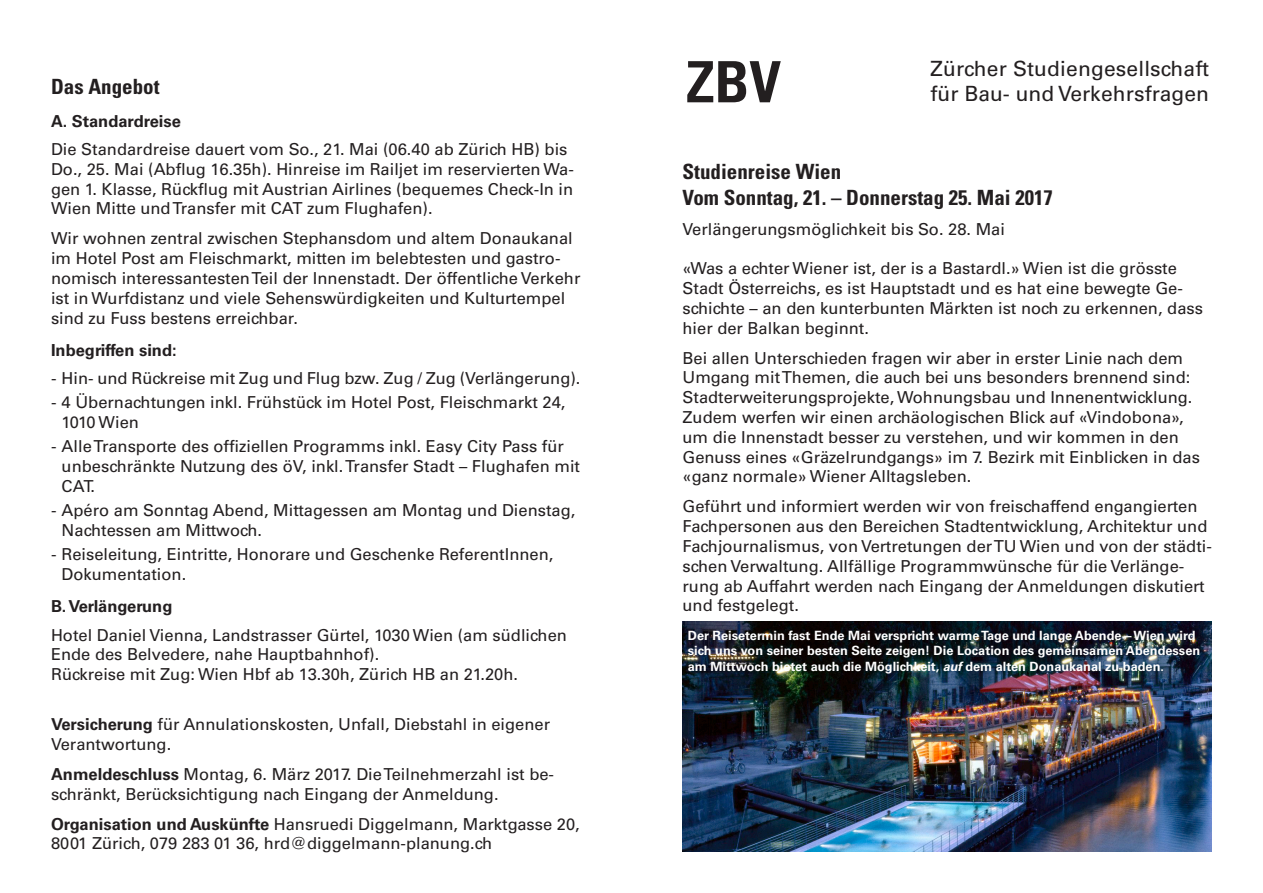
<style>
.page{position:relative;width:1263px;height:893px;background:#fff}
.page>*{position:absolute;margin:0;border:0;box-sizing:border-box;transform-origin:0 0}
.t1{font:700 condensed 57px "Univers";color:#231f20}
.t2{font:700 condensed 21px/25.2px "Univers";color:#231f20}
.t3{font:21px "Univers";letter-spacing:.005em;color:#231f20}
.t4{font:16.5px/19.8px "Univers";color:#231f20}
.t5{font:700 16.5px "Univers";color:#231f20}
.t6{font:700 12.75px/15.3px "Univers";color:#fff}
.s1{font-weight:700}
.s2{font-style:italic}
</style>
<div class="page">
<img style="left:682px;top:622px;width:530px;height:229px">
<p class="t2" style="left:51px;top:74px;width:110px">Das Angebot</p>
<p class="t5" style="left:51px;top:111px;width:131px">A. Standardreise</p>
<p class="t4" style="left:51px;top:139px;width:524px">Die Standardreise dauert vom So., 21. Mai (06.40 ab Zürich HB) bis Do., 25. Mai (Abflug 16.35h). Hinreise im Railjet im reservierten Wa&shy;gen 1. Klasse, Rückflug mit Austrian Airlines (bequemes Check-In in Wien Mitte und Transfer mit CAT zum Flughafen).</p>
<p class="t4" style="left:51px;top:229px;width:531px">Wir wohnen zentral zwischen Stephansdom und altem Donaukanal im Hotel Post am Fleischmarkt, mitten im belebtesten und gastro&shy;nomisch interessantesten Teil der Innenstadt. Der öffentliche Verkehr ist in Wurfdistanz und viele Sehenswürdigkeiten und Kulturtempel sind zu Fuss bestens erreichbar.</p>
<p class="t5" style="left:51px;top:341px;width:127px">Inbegriffen sind:</p>
<p class="t4" style="left:51px;top:369px;width:531px">- Hin- und Rückreise mit Zug und Flug bzw. Zug / Zug (Verlängerung).</p>
<p class="t4" style="left:62px;top:393px;width:505px;text-indent:-11px">- 4 Übernachtungen inkl. Frühstück im Hotel Post, Fleischmarkt 24,<br>1010 Wien</p>
<p class="t4" style="left:62px;top:437px;width:520px;text-indent:-11px">- Alle Transporte des offiziellen Programms inkl. Easy City Pass für unbeschränkte Nutzung des öV, inkl. Transfer Stadt – Flughafen mit<br>CAT.</p>
<p class="t4" style="left:62px;top:500px;width:515px;text-indent:-11px">- Apéro am Sonntag Abend, Mittagessen am Montag und Dienstag,<br>Nachtessen am Mittwoch.</p>
<p class="t4" style="left:62px;top:544px;width:493px;text-indent:-11px">- Reiseleitung, Eintritte, Honorare und Geschenke ReferentInnen,<br>Dokumentation.</p>
<p class="t5" style="left:51px;top:597px;width:123px">B. Verlängerung</p>
<p class="t4" style="left:51px;top:625px;width:517px">Hotel Daniel Vienna, Landstrasser Gürtel, 1030 Wien (am südlichen<br>Ende des Belvedere, nahe Hauptbahnhof).<br>Rückreise mit Zug: Wien Hbf ab 13.30h, Zürich HB an 21.20h.</p>
<p class="t4" style="left:51px;top:714px;width:501px"><span class="s1">Versicherung</span> für Annulationskosten, Unfall, Diebstahl in eigener<br>Verantwortung.</p>
<p class="t4" style="left:51px;top:764px;width:505px"><span class="s1">Anmeldeschluss</span> Montag, 6. März 2017. Die Teilnehmerzahl ist be&shy;schränkt, Berücksichtigung nach Eingang der Anmeldung.</p>
<p class="t4" style="left:51px;top:814px;width:530px"><span class="s1">Organisation und Auskünfte</span> Hansruedi Diggelmann, Marktgasse 20,<br>8001 Zürich, 079 283 01 36, hrd@diggelmann-planung.ch</p>
<h1 class="t1" style="left:686px;top:47px;width:97px">ZBV</h1>
<p class="t3" style="left:930px;top:56px;width:280px">Zürcher Studiengesellschaft</p>
<p class="t3" style="left:930px;top:81px;width:280px">für Bau- und Verkehrsfragen</p>
<p class="t2" style="left:682px;top:159px;width:372px">Studienreise Wien<br>Vom Sonntag, 21. – Donnerstag 25. Mai 2017</p>
<p class="t4" style="left:682px;top:219px;width:324px">Verlängerungsmöglichkeit bis So. 28. Mai</p>
<p class="t4" style="left:682px;top:258px;width:522px">«Was a echter Wiener ist, der is a Bastardl.» Wien ist die grösste Stadt Österreichs, es ist Hauptstadt und es hat eine bewegte Ge&shy;schichte – an den kunterbunten Märkten ist noch zu erkennen, dass hier der Balkan beginnt.</p>
<p class="t4" style="left:682px;top:348px;width:519px">Bei allen Unterschieden fragen wir aber in erster Linie nach dem Umgang mit Themen, die auch bei uns besonders brennend sind:<br>Stadterweiterungsprojekte, Wohnungsbau und Innenentwicklung.<br>Zudem werfen wir einen archäologischen Blick auf «Vindobona», um die Innenstadt besser zu verstehen, und wir kommen in den Genuss eines «Gräzelrundgangs» im 7. Bezirk mit Einblicken in das «ganz normale» Wiener Alltagsleben.</p>
<p class="t4" style="left:682px;top:497px;width:531px">Geführt und informiert werden wir von freischaffend engangierten Fachpersonen aus den Bereichen Stadtentwicklung, Architektur und Fachjournalismus, von Vertretungen der TU Wien und von der städti&shy;schen Verwaltung. Allfällige Programmwünsche für die Verlänge&shy;rung ab Auffahrt werden nach Eingang der Anmeldungen diskutiert und festgelegt.</p>
<p class="t6" style="left:688px;top:628px;width:514px">Der Reisetermin fast Ende Mai verspricht warme Tage und lange Abende – Wien wird sich uns von seiner besten Seite zeigen! Die Location des gemeinsamen Abendessen am Mittwoch bietet auch die Möglichkeit, <span class="s2">auf</span> dem alten Donaukanal zu baden.</p>
</div>
